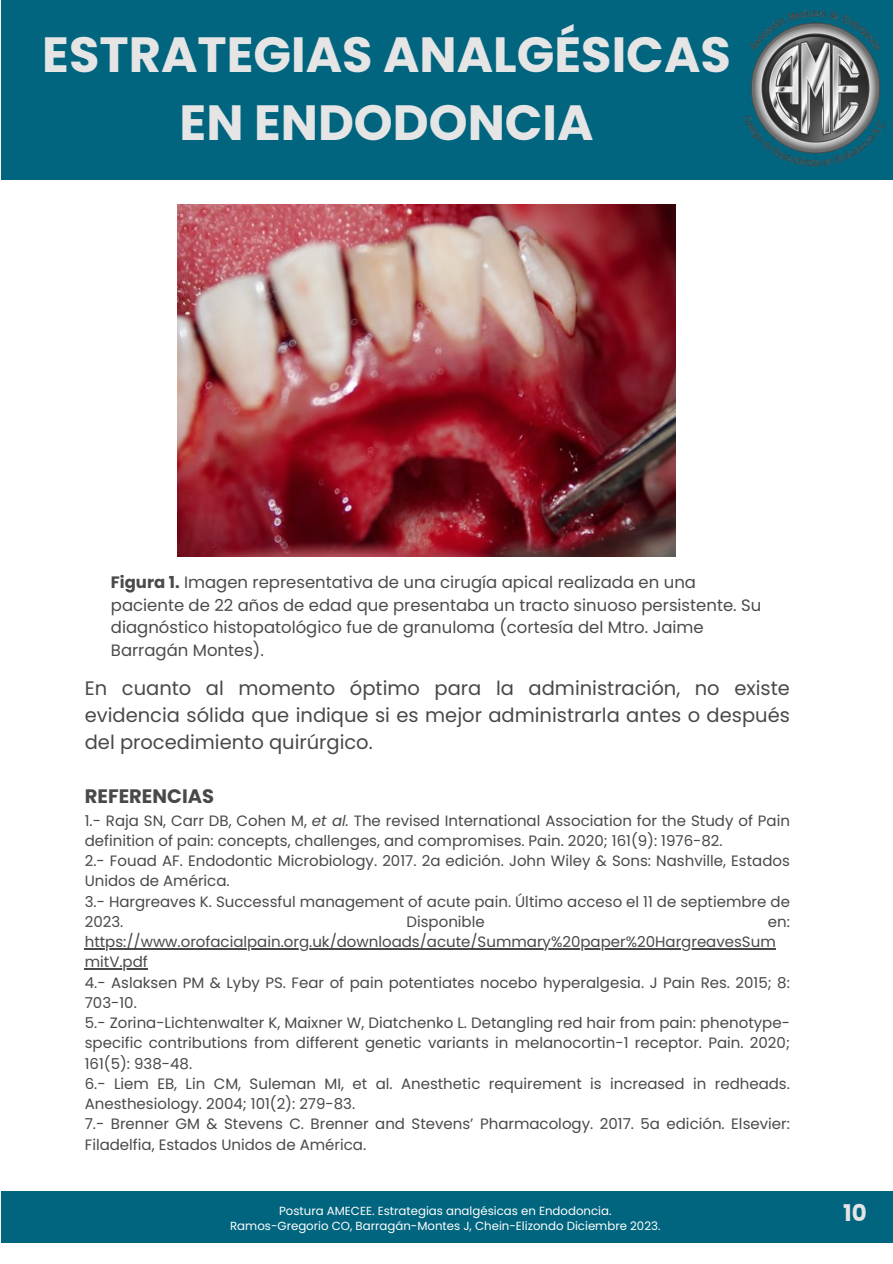
<style>
.page{position:relative;width:893px;height:1264px;background:#fff}
.page>*{position:absolute;margin:0;border:0;box-sizing:border-box;transform-origin:0 0}
.t1{font:700 49.5px/68.6px "Poppins";color:#e5e5e5;text-align:center}
.t2{font:700 22.95px "Poppins";color:#e5e5e5}
.t3{font:19.5px/27px "Poppins";color:#494949;text-align:justify}
.t4{font:700 19.5px "Poppins";color:#494949}
.t5{font:16.5px/22.5px "Poppins";color:#4b4b4b}
.t6{font:15px/20.2px "Poppins";color:#494949}
.t7{font:11.7px "Poppins";color:#fff}
.s1{font-weight:700}
.s2{font-style:italic}
</style>
<div class="page">
<div style="left:1px;top:0;width:891px;height:179px;background:#01657f"></div>
<div style="left:1px;top:1191px;width:891px;height:52px;background:#01657f"></div>
<img style="left:737px;top:9px;width:155px;height:171px">
<hr style="left:85px;top:948px;width:690px;height:1px;background:#494949">
<hr style="left:85px;top:968px;width:63px;height:1px;background:#494949">
<img style="left:177px;top:205px;width:498px;height:351px">
<p class="t1" style="left:42px;top:20px;width:690px">ESTRATEGIAS ANALGÉSICAS<br>EN ENDODONCIA</p>
<p class="t5" style="left:111px;top:571px;width:652px"><span class="s1">Figura 1.</span> Imagen representativa de una cirugía apical realizada en una paciente de 22 años de edad que presentaba un tracto sinuoso persistente. Su diagnóstico histopatológico fue de granuloma (cortesía del Mtro. Jaime Barragán Montes).</p>
<p class="t3" style="left:85px;top:675px;width:706px">En cuanto al momento óptimo para la administración, no existe evidencia sólida que indique si es mejor administrarla antes o después del procedimiento quirúrgico.</p>
<p class="t4" style="left:85px;top:782px;width:131px">REFERENCIAS</p>
<p class="t6" style="left:85px;top:810px;width:706px">1.- Raja SN, Carr DB, Cohen M, <span class="s2">et al.</span> The revised International Association for the Study of Pain definition of pain: concepts, challenges, and compromises. Pain. 2020; 161(9): 1976-82.</p>
<p class="t6" style="left:85px;top:850px;width:706px">2.- Fouad AF. Endodontic Microbiology. 2017. 2a edición. John Wiley &amp; Sons: Nashville, Estados<br>Unidos de América.</p>
<p class="t6" style="left:85px;top:891px;width:706px">3.- Hargreaves K. Successful management of acute pain. Último acceso el 11 de septiembre de<br>2023.</p>
<p class="t6" style="left:406px;top:911px;width:80px">Disponible</p>
<p class="t6" style="left:85px;top:911px;width:706px;text-indent:683px">en: https://www.orofacialpain.org.uk/downloads/acute/Summary%20paper%20HargreavesSum mitV.pdf</p>
<p class="t6" style="left:85px;top:972px;width:706px">4.- Aslaksen PM &amp; Lyby PS. Fear of pain potentiates nocebo hyperalgesia. J Pain Res. 2015; 8:<br>703-10.</p>
<p class="t6" style="left:85px;top:1012px;width:706px;text-align:justify">5.- Zorina-Lichtenwalter K, Maixner W, Diatchenko L. Detangling red hair from pain: phenotype&shy;specific contributions from different genetic variants in melanocortin-1 receptor. Pain. 2020; 161(5): 938-48.</p>
<p class="t6" style="left:85px;top:1073px;width:706px">6.- Liem EB, Lin CM, Suleman MI, et al. Anesthetic requirement is increased in redheads.<br>Anesthesiology. 2004; 101(2): 279-83.</p>
<p class="t6" style="left:85px;top:1113px;width:706px">7.- Brenner GM &amp; Stevens C. Brenner and Stevens’ Pharmacology. 2017. 5a edición. Elsevier:<br>Filadelfia, Estados Unidos de América.</p>
<p class="t7" style="left:279px;top:1202px;width:334px">Postura AMECEE. Estrategias analgésicas en Endodoncia.</p>
<p class="t2" style="left:843px;top:1196px;width:25px">10</p>
<p class="t7" style="left:230px;top:1217px;width:432px">Ramos-Gregorio CO, Barragán-Montes J, Chein-Elizondo Diciembre 2023.</p>
</div>
